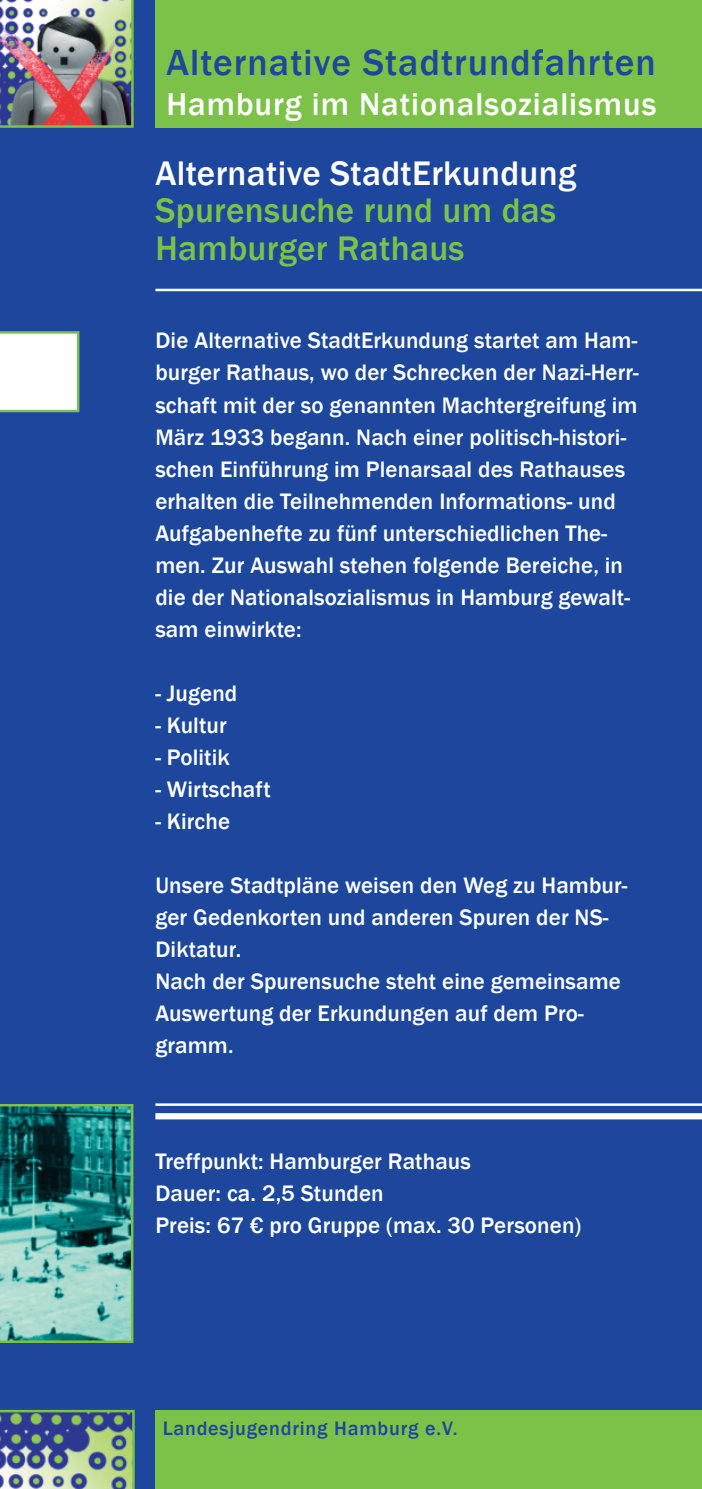
<style>
.page{position:relative;width:702px;height:1489px;background:#fff}
.page>*{position:absolute;margin:0;border:0;box-sizing:border-box;transform-origin:0 0}
.t1{font:500 37.5px "Franklin Gothic";letter-spacing:.03em;color:#1c479d}
.t2{font:500 35px/37.5px "Franklin Gothic";letter-spacing:.01em;color:#7cc248}
.t3{font:500 35px "Franklin Gothic";letter-spacing:.01em;color:#fff}
.t4{font:500 32.5px "Franklin Gothic";letter-spacing:.03em;color:#fff}
.t5{font:500 23px/32px "Franklin Gothic";letter-spacing:.005em;color:#fff}
.t6{font:500 20px "Franklin Gothic";letter-spacing:.04em;color:#1c479d}
</style>
<div class="page">
<div style="left:0;top:0;width:702px;height:1488px;background:#1c479d"></div>
<div style="left:155px;top:1409px;width:547px;height:79px;background:#7cc248"></div>
<hr style="left:155px;top:289px;width:547px;height:2px;background:#fff">
<div style="left:155px;top:1113px;width:547px;height:6px;background:#fff"></div>
<hr style="left:155px;top:1103px;width:547px;height:2px;background:#fff">
<div style="left:155px;top:0;width:547px;height:128px;background:#7cc248"></div>
<svg style="left:0;top:1104px;width:133px;height:238px;background:#4a948e"></svg>
<svg style="left:0;top:331px;width:79px;height:81px;background:#f3f9ef"></svg>
<img style="left:0;top:0;width:134px;height:128px">
<svg style="left:0;top:1409px;width:135px;height:79px;background:#72898f"></svg>
<h1 class="t1" style="left:166px;top:40px;width:491px">Alternative Stadtrundfahrten</h1>
<h3 class="t4" style="left:166px;top:85px;width:491px">Hamburg im Nationalsozialismus</h3>
<h2 class="t3" style="left:155px;top:153px;width:422px">Alternative StadtErkundung</h2>
<h2 class="t2" style="left:155px;top:191px;width:402px">Spurensuche rund um das<br>Hamburger Rathaus</h2>
<p class="t5" style="left:155px;top:324px;width:485px">Die Alternative StadtErkundung startet am Ham&shy;burger Rathaus, wo der Schrecken der Nazi-Herr&shy;schaft mit der so genannten Machtergreifung im März 1933 begann. Nach einer politisch-histori&shy;schen Einführung im Plenarsaal des Rathauses erhalten die Teilnehmenden Informations- und Aufgabenhefte zu fünf unterschiedlichen The&shy;men. Zur Auswahl stehen folgende Bereiche, in die der Nationalsozialismus in Hamburg gewalt&shy;sam einwirkte:</p>
<p class="t5" style="left:155px;top:676px;width:83px">- Jugend</p>
<p class="t5" style="left:155px;top:708px;width:73px">- Kultur</p>
<p class="t5" style="left:155px;top:740px;width:76px">- Politik</p>
<p class="t5" style="left:155px;top:772px;width:117px">- Wirtschaft</p>
<p class="t5" style="left:155px;top:804px;width:76px">- Kirche</p>
<p class="t5" style="left:155px;top:868px;width:473px">Unsere Stadtpläne weisen den Weg zu Hambur&shy;ger Gedenkorten und anderen Spuren der NS-<br>Diktatur.<br>Nach der Spurensuche steht eine gemeinsame<br>Auswertung der Erkundungen auf dem Pro&shy;gramm.</p>
<p class="t5" style="left:155px;top:1144px;width:427px">Treffpunkt: Hamburger Rathaus<br>Dauer: ca. 2,5 Stunden<br>Preis: 67 € pro Gruppe (max. 30 Personen)</p>
<p class="t6" style="left:163px;top:1416px;width:296px">Landesjugendring Hamburg e.V.</p>
</div>
